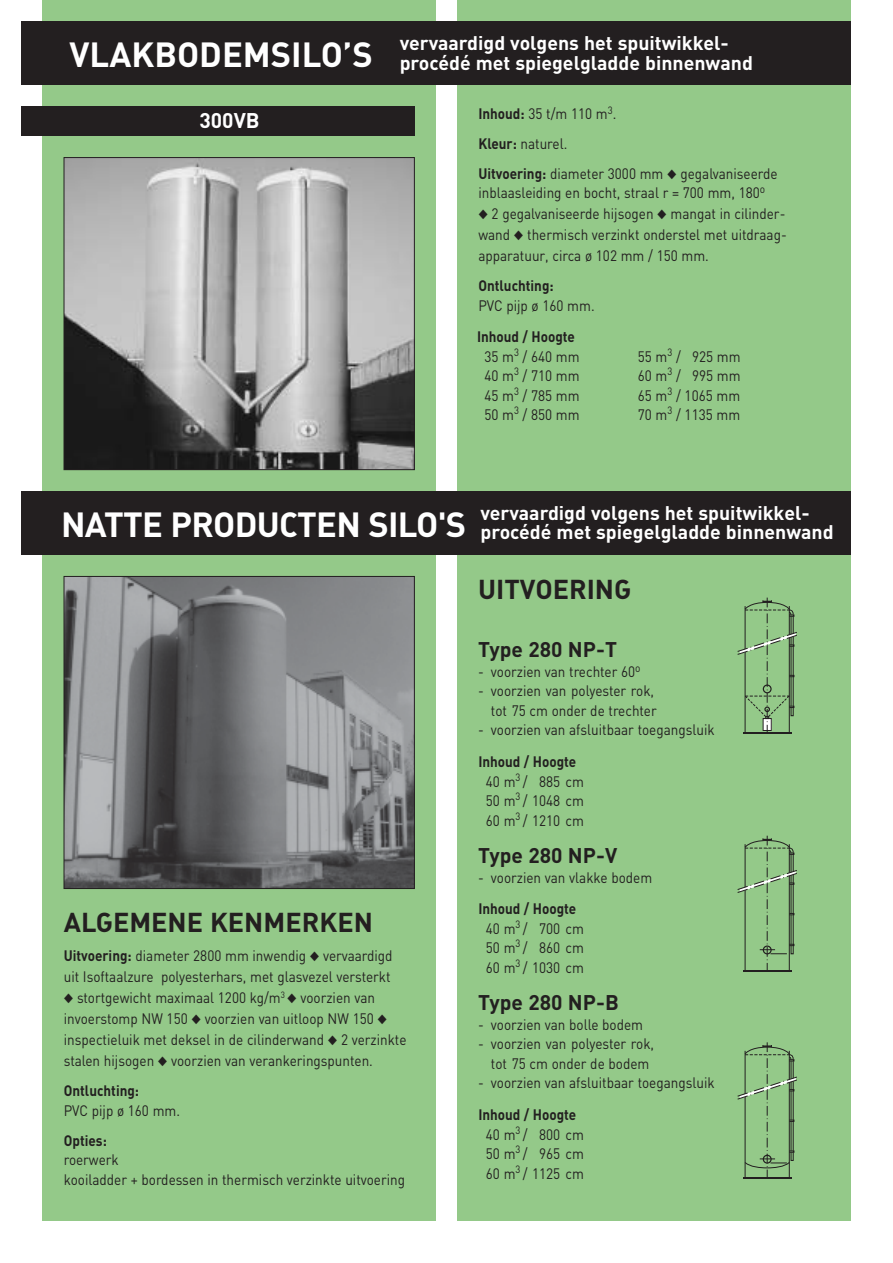
<style>
.page{position:relative;width:893px;height:1263px;background:#fff}
.page>*{position:absolute;margin:0;border:0;box-sizing:border-box;transform-origin:0 0}
.t1{font:700 34.5px "DIN";letter-spacing:-.02em;color:#fff}
.t2{font:700 34.5px "DIN";color:#fff}
.t3{font:700 27px "DIN";color:#231f20}
.t4{font:700 21px "DIN";color:#231f20}
.t5{font:700 21px "DIN";color:#fff}
.t6{font:700 19.5px/19.5px "DIN";color:#fff}
.t7{font:15px/19.5px "DIN";color:#231f20;text-align:center;scale:.9 1}
.t8{font:700 15px "DIN";color:#231f20;scale:.9 1}
.s1{font-weight:700}
</style>
<div class="page">
<div style="left:43px;top:0;width:393px;height:1220px;background:#94c989"></div>
<div style="left:457px;top:0;width:393px;height:1220px;background:#94c989"></div>
<div style="left:21px;top:21px;width:829px;height:64px;background:#231f20"></div>
<div style="left:21px;top:106px;width:394px;height:30px;background:#231f20"></div>
<img style="left:66px;top:159px;width:347px;height:309px">
<div style="left:64px;top:157px;width:351px;height:313px;border:1px solid #231f20"></div>
<div style="left:21px;top:491px;width:829px;height:64px;background:#231f20"></div>
<img style="left:66px;top:578px;width:347px;height:309px">
<div style="left:64px;top:576px;width:351px;height:313px;border:1px solid #231f20"></div>
<svg style="left:737px;top:598px;width:60px;height:136px"></svg>
<hr style="left:743px;top:970px;width:48px;height:2px;background:#231f20">
<svg style="left:737px;top:836px;width:60px;height:135px"></svg>
<div style="left:763px;top:945px;width:9px;height:9px;border:1px solid #231f20;border-radius:50%"></div>
<svg style="left:737px;top:1042px;width:60px;height:136px"></svg>
<div style="left:763px;top:1155px;width:9px;height:9px;border:1px solid #231f20;border-radius:50%"></div>
<h1 class="t2" style="left:70px;top:42px;width:305px">VLAKBODEMSILO’S</h1>
<h3 class="t6" style="left:400px;top:36px;width:355px">vervaardigd volgens het spuitwikkel&shy;procédé met spiegelgladde binnenwand</h3>
<h3 class="t5" style="left:199px;top:113px;width:62px">300VB</h3>
<p class="t7" style="left:478px;top:100px;width:334px;line-height:30px;text-align:left"><span class="s1">Inhoud:</span> 35 t/m 110 m<sup>3</sup>.<br><span class="s1">Kleur:</span> naturel.<br><span class="s1">Uitvoering:</span> diameter 3000 mm ◆ gegalvaniseerde</p>
<p class="t7" style="left:478px;top:185px;width:320px">inblaasleiding en bocht, straal r = 700 mm, 180<sup>o</sup></p>
<p class="t7" style="left:478px;top:205px;width:344px;line-height:21px;text-align:justify">◆ 2 gegalvaniseerde hijsogen ◆ mangat in cilinder&shy;wand ◆ thermisch verzinkt onderstel met uitdraag&shy;apparatuur, circa ø 102 mm / 150 mm.</p>
<p class="t8" style="left:478px;top:281px;width:85px">Ontluchting:</p>
<p class="t7" style="left:478px;top:297px;width:131px">PVC pijp ø 160 mm.</p>
<p class="t7" style="left:477px;top:329px;width:116px"><span class="s1">Inhoud / Hoogte<br></span>35 m<sup>3</sup> / 640 mm<br>40 m<sup>3</sup> / 710 mm<br>45 m<sup>3</sup> / 785 mm<br>50 m<sup>3</sup> / 850 mm</p>
<p class="t7" style="left:638px;top:348px;width:116px;text-align:justify">55 m<sup>3</sup> / 925 mm 60 m<sup>3</sup> / 995 mm 65 m<sup>3</sup> / 1065 mm 70 m<sup>3</sup> / 1135 mm</p>
<h1 class="t1" style="left:61px;top:512px;width:407px">NATTE PRODUCTEN SILO'S</h1>
<h3 class="t6" style="left:480px;top:505px;width:355px">vervaardigd volgens het spuitwikkel&shy;procédé met spiegelgladde binnenwand</h3>
<h2 class="t3" style="left:478px;top:579px;width:155px">UITVOERING</h2>
<h2 class="t3" style="left:64px;top:913px;width:311px">ALGEMENE KENMERKEN</h2>
<p class="t7" style="left:64px;top:947px;width:367px;line-height:21px;text-align:left"><span class="s1">Uitvoering:</span> diameter 2800 mm inwendig ◆ vervaardigd uit Isoftaalzure polyesterhars, met glasvezel versterkt</p>
<p class="t7" style="left:64px;top:989px;width:382px;line-height:21px;text-align:left">◆ stortgewicht maximaal 1200 kg/m<sup>3</sup> ◆ voorzien van invoerstomp NW 150 ◆ voorzien van uitloop NW 150 ◆ inspectieluik met deksel in de cilinderwand ◆ 2 verzinkte stalen hijsogen ◆ voorzien van verankeringspunten.</p>
<p class="t8" style="left:64px;top:1085px;width:85px">Ontluchting:</p>
<p class="t7" style="left:64px;top:1102px;width:131px">PVC pijp ø 160 mm.</p>
<p class="t8" style="left:64px;top:1135px;width:49px">Opties:</p>
<p class="t7" style="left:64px;top:1152px;width:381px;text-align:left">roerwerk<br>kooiladder + bordessen in thermisch verzinkte uitvoering</p>
<h3 class="t4" style="left:478px;top:642px;width:140px">Type 280 NP-T</h3>
<p class="t7" style="left:478px;top:663px;width:182px">- voorzien van trechter 60<sup>o</sup></p>
<p class="t7" style="left:478px;top:683px;width:200px;text-align:right">- voorzien van polyester rok, tot 75 cm onder de trechter</p>
<p class="t7" style="left:478px;top:722px;width:264px">- voorzien van afsluitbaar toegangsluik</p>
<p class="t7" style="left:478px;top:754px;width:119px"><span class="s1">Inhoud / Hoogte<br></span>40 m<sup>3</sup> / 885 cm<br>50 m<sup>3</sup> / 1048 cm<br>60 m<sup>3</sup> / 1210 cm</p>
<h3 class="t4" style="left:478px;top:848px;width:141px">Type 280 NP-V</h3>
<p class="t7" style="left:478px;top:869px;width:195px">- voorzien van vlakke bodem</p>
<p class="t7" style="left:478px;top:901px;width:119px"><span class="s1">Inhoud / Hoogte<br></span>40 m<sup>3</sup> / 700 cm<br>50 m<sup>3</sup> / 860 cm<br>60 m<sup>3</sup> / 1030 cm</p>
<h3 class="t4" style="left:478px;top:995px;width:142px">Type 280 NP-B</h3>
<p class="t7" style="left:478px;top:1016px;width:185px">- voorzien van bolle bodem</p>
<p class="t7" style="left:478px;top:1036px;width:197px">- voorzien van polyester rok, tot 75 cm onder de bodem</p>
<p class="t7" style="left:478px;top:1075px;width:264px">- voorzien van afsluitbaar toegangsluik</p>
<p class="t7" style="left:478px;top:1107px;width:119px"><span class="s1">Inhoud / Hoogte<br></span>40 m<sup>3</sup> / 800 cm<br>50 m<sup>3</sup> / 965 cm<br>60 m<sup>3</sup> / 1125 cm</p>
</div>
